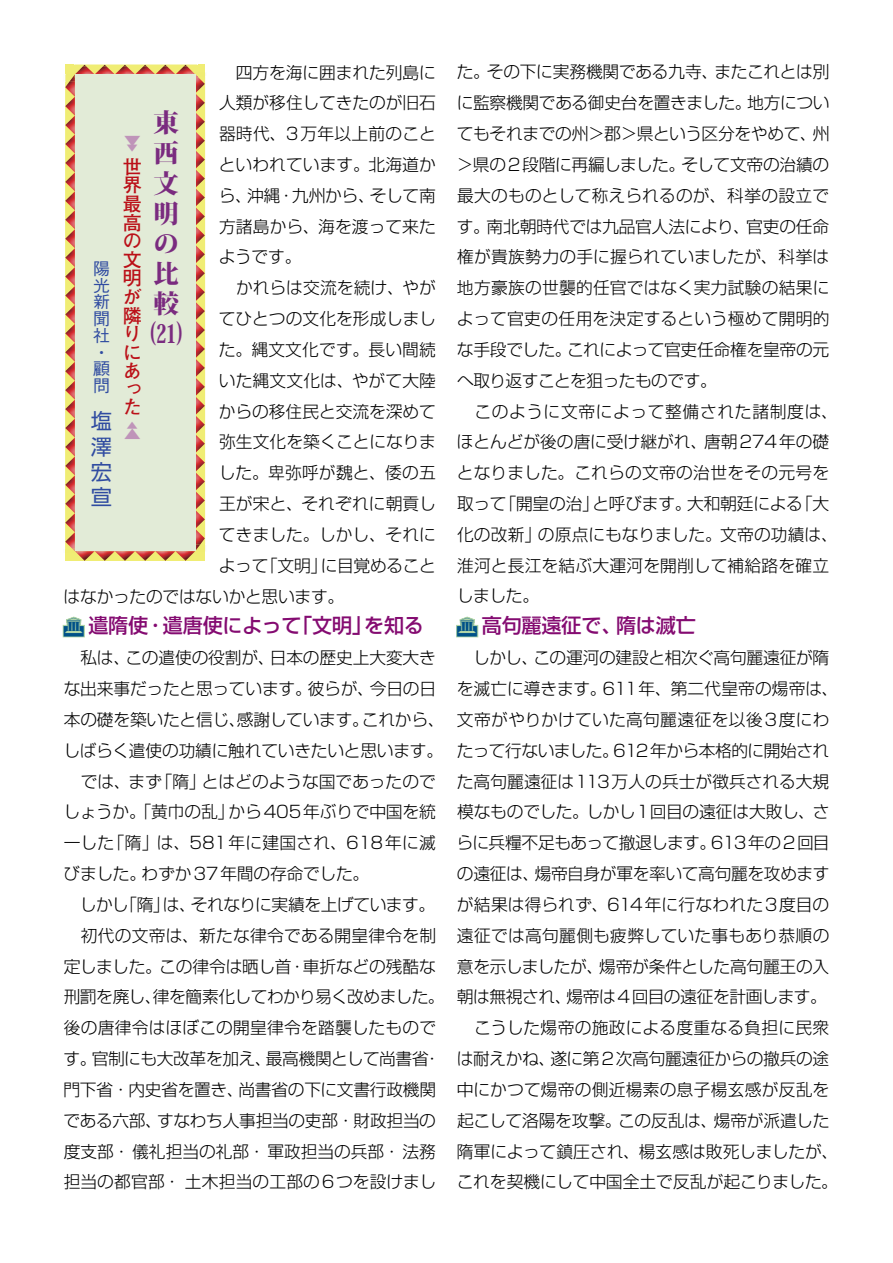
<style>
.page{position:relative;width:893px;height:1263px;background:#fff}
.page>*{position:absolute;margin:0;border:0;box-sizing:border-box;transform-origin:0 0}
.t1{font:800 25.5px/30.2px "Koz Min Pro";color:#7a2b7f}
.t2{font:21.3px/25.2px "Shin Go Pro";color:#304ca1;text-align:justify}
.t3{font:500 20.1px "Shin Go Pro";letter-spacing:-.01em;color:#840b71}
.t4{font:700 19.2px/18.5px "Futo Go B101 Pro";color:#bb1018}
.t5{font:700 17.25px "Futo Go B101 Pro";color:#bf94b9}
.t6{font:500 16.95px/16.6px "Gothic BBB Pro";color:#304ca1}
.t7{font:300 16.8px/30.8px "Shin Go Pro";letter-spacing:-.005em;color:#000}
.t8{font:300 16.8px "Shin Go Pro";letter-spacing:.015em;color:#000}
.t9{font:700 11.55px "Futo Go B101 Pro";color:#bf94b9}
</style>
<div class="page">
<img style="left:205px;top:77px;width:1px;height:467px">
<img style="left:195px;top:77px;width:10px;height:467px">
<img style="left:83px;top:559px;width:104px;height:2px">
<img style="left:77px;top:551px;width:118px;height:8px">
<svg style="left:193px;top:544px;width:13px;height:8px"></svg>
<img style="left:65px;top:81px;width:10px;height:467px">
<svg style="left:65px;top:548px;width:12px;height:5px"></svg>
<img style="left:83px;top:65px;width:104px;height:1px">
<img style="left:75px;top:66px;width:118px;height:8px">
<svg style="left:193px;top:73px;width:13px;height:4px"></svg>
<svg style="left:65px;top:74px;width:12px;height:7px"></svg>
<div style="left:75px;top:75px;width:120px;height:476px;background:#e2ebd7"></div>
<svg style="left:62px;top:616px;width:23px;height:22px"></svg>
<svg style="left:456px;top:616px;width:23px;height:22px"></svg>
<p class="t7" style="left:219px;top:55px;width:218px">　四方を海に囲まれた列島に</p>
<p class="t7" style="left:219px;top:86px;width:218px">人類が移住してきたのが旧石</p>
<p class="t8" style="left:219px;top:120px;width:219px">器時代、3万年以上前のこと</p>
<p class="t7" style="left:219px;top:147px;width:219px">といわれています。北海道か</p>
<p class="t7" style="left:219px;top:178px;width:219px">ら、沖縄･九州から、そして南</p>
<p class="t7" style="left:219px;top:209px;width:218px">方諸島から、海を渡って来た</p>
<p class="t7" style="left:219px;top:240px;width:84px">ようです。</p>
<p class="t7" style="left:219px;top:270px;width:218px">　かれらは交流を続け、やが</p>
<p class="t7" style="left:219px;top:301px;width:219px">てひとつの文化を形成しまし</p>
<p class="t7" style="left:219px;top:332px;width:218px">た。縄文文化です。長い間続</p>
<p class="t7" style="left:219px;top:363px;width:219px">いた縄文文化は、やがて大陸</p>
<p class="t7" style="left:219px;top:394px;width:218px">からの移住民と交流を深めて</p>
<p class="t7" style="left:219px;top:425px;width:218px">弥生文化を築くことになりま</p>
<p class="t8" style="left:219px;top:459px;width:219px">した。卑弥呼が魏と、倭の五</p>
<p class="t7" style="left:219px;top:486px;width:218px">王が宋と、それぞれに朝貢し</p>
<p class="t7" style="left:219px;top:517px;width:219px">てきました。しかし、それに</p>
<p class="t7" style="left:219px;top:548px;width:219px">よって「文明」に目覚めること</p>
<p class="t7" style="left:64px;top:579px;width:282px">はなかったのではないかと思います。</p>
<p class="t3" style="left:88px;top:609px;width:337px">遣隋使･遣唐使によって「文明」を知る</p>
<p class="t7" style="left:63px;top:640px;width:383px">　私は、この遣使の役割が、日本の歴史上大変大きな出来事だったと思っています。彼らが、今日の日本の礎を築いたと信じ、感謝しています。これから、しばらく遣使の功績に触れていきたいと思います。　では、まず「隋」とはどのような国であったのでしょうか。「黄巾の乱」から405年ぶりで中国を統一した「隋」は、581年に建国され、618年に滅びました。わずか37年間の存命でした。<br>　しかし「隋」は、それなりに実績を上げています。　初代の文帝は、新たな律令である開皇律令を制定しました。この律令は晒し首･車折などの残酷な刑罰を廃し、律を簡素化してわかり易く改めました。後の唐律令はほぼこの開皇律令を踏襲したものです。官制にも大改革を加え、最高機関として尚書省・門下省・内史省を置き、尚書省の下に文書行政機関である六部、すなわち人事担当の吏部・財政担当の度支部・儀礼担当の礼部・軍政担当の兵部・法務担当の都官部・土木担当の工部の6つを設けまし</p>
<h1 class="t1" style="left:146px;top:106px;width:42px">東西文明の比較<br>21</h1>
<p class="t5" style="left:124px;top:126px;width:18px">▼<sub>▼</sub></p>
<p class="t4" style="left:123px;top:155px;width:20px">世界最高の文明が隣りにあった</p>
<p class="t9" style="left:127px;top:416px;width:12px">▲</p>
<p class="t5" style="left:124px;top:421px;width:18px">▲</p>
<p class="t6" style="left:93px;top:258px;width:18px">陽光新聞社・顧問</p>
<p class="t2" style="left:91px;top:406px;width:22px">塩澤宏宣</p>
<p class="t7" style="left:457px;top:55px;width:383px">た。その下に実務機関である九寺、またこれとは別に監察機関である御史台を置きました。地方についてもそれまでの州＞郡＞県という区分をやめて、州＞県の2段階に再編しました。そして文帝の治績の最大のものとして称えられるのが、科挙の設立です。南北朝時代では九品官人法により、官吏の任命権が貴族勢力の手に握られていましたが、科挙は地方豪族の世襲的任官ではなく実力試験の結果によって官吏の任用を決定するという極めて開明的な手段でした。これによって官吏任命権を皇帝の元へ取り返すことを狙ったものです。<br>　このように文帝によって整備された諸制度は、ほとんどが後の唐に受け継がれ、唐朝274年の礎となりました。これらの文帝の治世をその元号を取って「開皇の治」と呼びます。大和朝廷による「大化の改新」の原点にもなりました。文帝の功績は、淮河と長江を結ぶ大運河を開削して補給路を確立しました。</p>
<p class="t3" style="left:482px;top:609px;width:216px">高句麗遠征で、隋は滅亡</p>
<p class="t7" style="left:456px;top:640px;width:383px">　しかし、この運河の建設と相次ぐ高句麗遠征が隋を滅亡に導きます。611年、第二代皇帝の煬帝は、文帝がやりかけていた高句麗遠征を以後3度にわたって行ないました。612年から本格的に開始された高句麗遠征は113万人の兵士が徴兵される大規模なものでした。しかし1回目の遠征は大敗し、さらに兵糧不足もあって撤退します。613年の2回目の遠征は、煬帝自身が軍を率いて高句麗を攻めますが結果は得られず、614年に行なわれた3度目の遠征では高句麗側も疲弊していた事もあり恭順の意を示しましたが、煬帝が条件とした高句麗王の入朝は無視され、煬帝は4回目の遠征を計画します。　こうした煬帝の施政による度重なる負担に民衆は耐えかね、遂に第2次高句麗遠征からの撤兵の途中にかつて煬帝の側近楊素の息子楊玄感が反乱を起こして洛陽を攻撃。この反乱は、煬帝が派遣した隋軍によって鎮圧され、楊玄感は敗死しましたが、これを契機にして中国全土で反乱が起こりました。</p>
</div>
